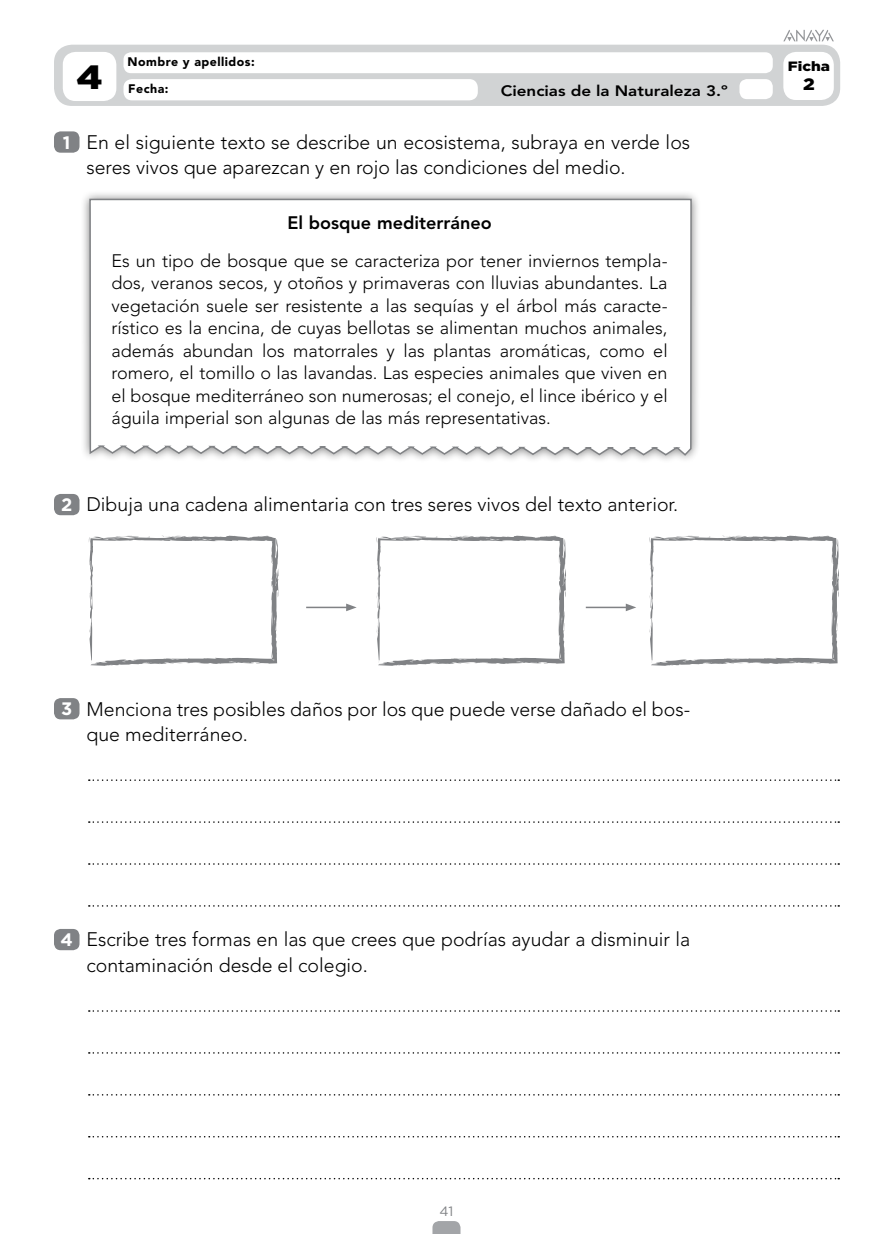
<style>
.page{position:relative;width:893px;height:1234px;background:#fff}
.page>*{position:absolute;margin:0;border:0;box-sizing:border-box;transform-origin:0 0}
.t1{font:900 33.45px "Gotham";color:#000;scale:1.13 1}
.nuclActiv1-9_PD{font:300 19.5px/25.5px "Avenir LT Std";color:#000}
.Texto_Lectura_Pd{font:300 18px/22.5px "Avenir LT Std";color:#000;text-align:justify}
.Texto_Lectura_Pd-2{font:800 18px "Avenir LT Std";color:#000}
.t2{font:700 18px "Gotham";color:#fff}
.t3{font:900 16.5px "Gotham";color:#000;scale:1.13 1}
.t4{font:800 15px "Avenir LT Std";color:#000;scale:1.13 1}
.t5{font:900 13.5px "Gotham";color:#000;scale:1.13 1}
.t6{font:13.5px "Gotham";color:#808285}
.t7{font:900 12.3px "Avenir LT Std";letter-spacing:.04em;color:#000}
</style>
<div class="page">
<svg style="left:432px;top:1221px;width:28px;height:12px"></svg>
<div style="left:54px;top:45px;width:786px;height:61px;background:#d1d3d4;border-radius:18px"></div>
<div style="left:63px;top:52px;width:53px;height:49px;background:#fff;border-radius:13px"></div>
<div style="left:739px;top:79px;width:34px;height:20px;background:#fff;border-radius:8px"></div>
<div style="left:783px;top:52px;width:51px;height:48px;background:#fff;border-radius:13px"></div>
<div style="left:123px;top:79px;width:355px;height:21px;background:#fff;border-radius:9px"></div>
<div style="left:123px;top:52px;width:650px;height:21px;background:#fff;border-radius:8px"></div>
<svg style="left:783px;top:29px;width:51px;height:12px"></svg>
<div style="left:54px;top:131px;width:26px;height:22px;background:#808285;border-radius:7px"></div>
<div style="left:54px;top:494px;width:26px;height:21px;background:#808285;border-radius:7px"></div>
<div style="left:54px;top:698px;width:26px;height:21px;background:#808285;border-radius:7px"></div>
<svg style="left:89px;top:779px;width:750px;height:1px"></svg>
<svg style="left:89px;top:821px;width:750px;height:1px"></svg>
<svg style="left:89px;top:863px;width:750px;height:1px"></svg>
<svg style="left:89px;top:905px;width:750px;height:1px"></svg>
<div style="left:54px;top:928px;width:26px;height:21px;background:#808285;border-radius:7px"></div>
<svg style="left:89px;top:1010px;width:750px;height:1px"></svg>
<svg style="left:89px;top:1052px;width:750px;height:1px"></svg>
<svg style="left:89px;top:1094px;width:750px;height:1px"></svg>
<svg style="left:89px;top:1136px;width:750px;height:1px"></svg>
<svg style="left:89px;top:1177px;width:750px;height:2px"></svg>
<div style="left:80px;top:189px;width:621px;height:275px;background:#000;opacity:.5"></div>
<svg style="left:89px;top:198px;width:603px;height:259px"></svg>
<hr style="left:306px;top:606px;width:42px;height:2px;background:#808285">
<svg style="left:346px;top:603px;width:11px;height:8px"></svg>
<hr style="left:586px;top:606px;width:42px;height:2px;background:#808285">
<svg style="left:626px;top:603px;width:10px;height:8px"></svg>
<svg style="left:89px;top:535px;width:190px;height:130px"></svg>
<svg style="left:376px;top:535px;width:190px;height:130px"></svg>
<svg style="left:649px;top:535px;width:190px;height:130px"></svg>
<p class="t1" style="left:76px;top:54px;width:25px">4</p>
<p class="t7" style="left:127px;top:54px;width:129px">Nombre y apellidos:</p>
<p class="t5" style="left:788px;top:56px;width:39px">Ficha</p>
<p class="t7" style="left:128px;top:81px;width:42px">Fecha:</p>
<p class="t3" style="left:803px;top:73px;width:12px">2</p>
<p class="t4" style="left:501px;top:82px;width:203px">Ciencias de la Naturaleza 3.º</p>
<p class="t2" style="left:63px;top:130px;width:9px">1</p>
<p class="nuclActiv1-9_PD" style="left:87px;top:129px;width:605px">En el siguiente texto se describe un ecosistema, subraya en verde los seres vivos que aparezcan y en rojo las condiciones del medio.</p>
<p class="Texto_Lectura_Pd-2" style="left:287px;top:212px;width:206px">El bosque mediterráneo</p>
<p class="Texto_Lectura_Pd" style="left:111px;top:249px;width:558px">Es un tipo de bosque que se caracteriza por tener inviernos templa&shy;dos, veranos secos, y otoños y primaveras con lluvias abundantes. La vegetación suele ser resistente a las sequías y el árbol más caracte&shy;rístico es la encina, de cuyas bellotas se alimentan muchos animales, además abundan los matorrales y las plantas aromáticas, como el romero, el tomillo o las lavandas. Las especies animales que viven en el bosque mediterráneo son numerosas; el conejo, el lince ibérico y el águila imperial son algunas de las más representativas.</p>
<p class="t2" style="left:61px;top:493px;width:13px">2</p>
<p class="nuclActiv1-9_PD" style="left:87px;top:492px;width:593px">Dibuja una cadena alimentaria con tres seres vivos del texto anterior.</p>
<p class="t2" style="left:61px;top:697px;width:13px">3</p>
<p class="nuclActiv1-9_PD" style="left:87px;top:696px;width:605px">Menciona tres posibles daños por los que puede verse dañado el bos&shy;que mediterráneo.</p>
<p class="t2" style="left:61px;top:927px;width:14px">4</p>
<p class="nuclActiv1-9_PD" style="left:87px;top:926px;width:605px">Escribe tres formas en las que crees que podrías ayudar a disminuir la contaminación desde el colegio.</p>
<p class="t6" style="left:440px;top:1202px;width:15px">41</p>
</div>
